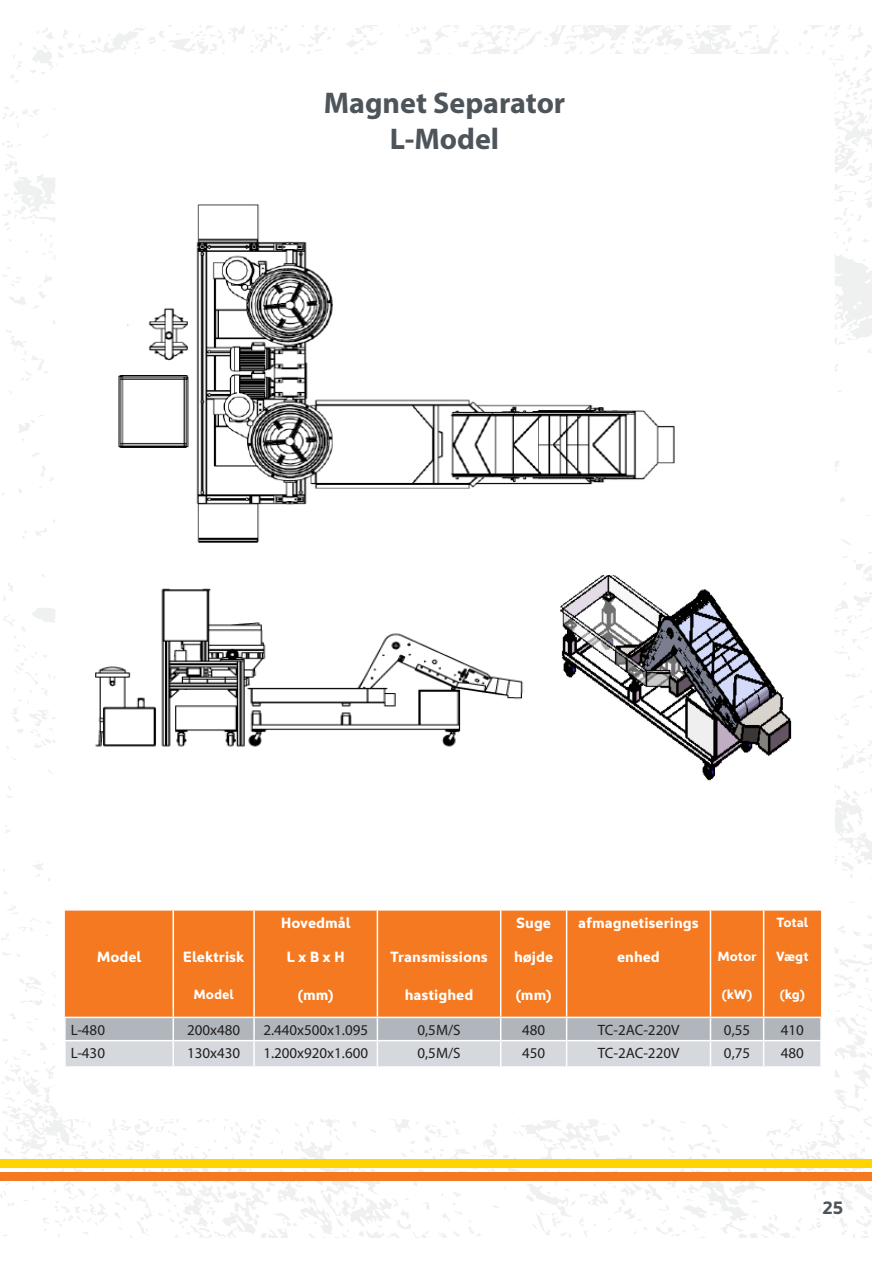
<style>
.page{position:relative;width:893px;height:1263px;background:#fff}
.page>*{position:absolute;margin:0;border:0;box-sizing:border-box;transform-origin:0 0}
.Overskrift{font:700 30px "Myriad Pro";color:#4d545a}
.t1{font:700 18px "Kyrial Sans Pro";color:#4d545a}
.Tabel_brødtekst{font:15px "Myriad Pro";color:#231f20}
.Produkter{font:700 15px "Kyrial Sans Pro";color:#fff}
.Brødtekst{font:700 13.5px "Kyrial Sans Pro";color:#fff}
</style>
<div class="page">
<img style="left:1px;top:26px;width:871px;height:1211px">
<div style="left:0;top:1160px;width:872px;height:8px;background:#fed503"></div>
<div style="left:0;top:1172px;width:872px;height:9px;background:#f47921"></div>
<div style="left:55px;top:54px;width:780px;height:1065px;background:#fff;border-radius:18px"></div>
<img style="left:95px;top:588px;width:428px;height:159px">
<img style="left:118px;top:204px;width:557px;height:339px">
<div style="left:65px;top:910px;width:756px;height:107px;background:#f47921"></div>
<hr style="left:173px;top:910px;width:1px;height:35px;background:#fff">
<hr style="left:253px;top:910px;width:2px;height:35px;background:#fff">
<hr style="left:377px;top:910px;width:1px;height:35px;background:#fff">
<hr style="left:500px;top:910px;width:1px;height:35px;background:#fff">
<hr style="left:566px;top:910px;width:1px;height:35px;background:#fff">
<hr style="left:710px;top:910px;width:1px;height:35px;background:#fff">
<hr style="left:763px;top:910px;width:1px;height:35px;background:#fff">
<hr style="left:173px;top:945px;width:1px;height:38px;background:#fff">
<hr style="left:253px;top:945px;width:2px;height:38px;background:#fff">
<hr style="left:377px;top:945px;width:1px;height:38px;background:#fff">
<hr style="left:500px;top:945px;width:1px;height:38px;background:#fff">
<hr style="left:566px;top:945px;width:1px;height:38px;background:#fff">
<hr style="left:710px;top:945px;width:1px;height:38px;background:#fff">
<hr style="left:763px;top:945px;width:1px;height:38px;background:#fff">
<hr style="left:173px;top:983px;width:1px;height:34px;background:#fff">
<hr style="left:253px;top:983px;width:2px;height:34px;background:#fff">
<hr style="left:377px;top:983px;width:1px;height:34px;background:#fff">
<hr style="left:500px;top:983px;width:1px;height:34px;background:#fff">
<hr style="left:566px;top:983px;width:1px;height:34px;background:#fff">
<hr style="left:710px;top:983px;width:1px;height:34px;background:#fff">
<hr style="left:763px;top:983px;width:1px;height:34px;background:#fff">
<svg style="left:66px;top:1018px;width:754px;height:48px;background:#c5c9cd"></svg>
<hr style="left:64px;top:1040px;width:109px;height:1px;background:#fff">
<hr style="left:173px;top:1040px;width:81px;height:1px;background:#fff">
<hr style="left:254px;top:1040px;width:123px;height:1px;background:#fff">
<hr style="left:377px;top:1040px;width:124px;height:1px;background:#fff">
<hr style="left:501px;top:1040px;width:66px;height:1px;background:#fff">
<hr style="left:567px;top:1040px;width:143px;height:1px;background:#fff">
<hr style="left:710px;top:1040px;width:54px;height:1px;background:#fff">
<hr style="left:764px;top:1040px;width:58px;height:1px;background:#fff">
<img style="left:560px;top:575px;width:232px;height:206px">
<p class="Overskrift" style="left:324px;top:83px;width:243px">Magnet Separator</p>
<p class="Overskrift" style="left:390px;top:119px;width:111px">L-Model</p>
<p class="Produkter" style="left:281px;top:912px;width:72px">Hovedmål</p>
<p class="Produkter" style="left:516px;top:912px;width:36px">Suge</p>
<p class="Produkter" style="left:578px;top:912px;width:122px">afmagnetiserings</p>
<p class="Brødtekst" style="left:776px;top:912px;width:33px">Total</p>
<p class="Produkter" style="left:97px;top:946px;width:46px">Model</p>
<p class="Produkter" style="left:183px;top:946px;width:63px">Elektrisk</p>
<p class="Produkter" style="left:287px;top:946px;width:60px">L x B x H</p>
<p class="Produkter" style="left:390px;top:946px;width:99px">Transmissions</p>
<p class="Produkter" style="left:514px;top:946px;width:41px">højde</p>
<p class="Produkter" style="left:617px;top:946px;width:44px">enhed</p>
<p class="Brødtekst" style="left:717px;top:947px;width:41px">Motor</p>
<p class="Brødtekst" style="left:776px;top:947px;width:34px">Vægt</p>
<p class="Brødtekst" style="left:194px;top:984px;width:42px">Model</p>
<p class="Produkter" style="left:298px;top:984px;width:37px">(mm)</p>
<p class="Produkter" style="left:405px;top:984px;width:70px">hastighed</p>
<p class="Produkter" style="left:516px;top:984px;width:37px">(mm)</p>
<p class="Brødtekst" style="left:722px;top:984px;width:32px">(kW)</p>
<p class="Brødtekst" style="left:780px;top:984px;width:27px">(kg)</p>
<p class="Tabel_brødtekst" style="left:71px;top:1020px;width:36px">L-480</p>
<p class="Tabel_brødtekst" style="left:187px;top:1020px;width:55px">200x480</p>
<p class="Tabel_brødtekst" style="left:263px;top:1020px;width:106px">2.440x500x1.095</p>
<p class="Tabel_brødtekst" style="left:417px;top:1020px;width:45px">0,5M/S</p>
<p class="Tabel_brødtekst" style="left:522px;top:1020px;width:25px">480</p>
<p class="Tabel_brødtekst" style="left:598px;top:1020px;width:83px">TC-2AC-220V</p>
<p class="Tabel_brødtekst" style="left:724px;top:1020px;width:28px">0,55</p>
<p class="Tabel_brødtekst" style="left:781px;top:1020px;width:25px">410</p>
<p class="Tabel_brødtekst" style="left:71px;top:1043px;width:36px">L-430</p>
<p class="Tabel_brødtekst" style="left:187px;top:1043px;width:55px">130x430</p>
<p class="Tabel_brødtekst" style="left:263px;top:1043px;width:106px">1.200x920x1.600</p>
<p class="Tabel_brødtekst" style="left:417px;top:1043px;width:45px">0,5M/S</p>
<p class="Tabel_brødtekst" style="left:522px;top:1043px;width:25px">450</p>
<p class="Tabel_brødtekst" style="left:598px;top:1043px;width:83px">TC-2AC-220V</p>
<p class="Tabel_brødtekst" style="left:724px;top:1043px;width:28px">0,75</p>
<p class="Tabel_brødtekst" style="left:781px;top:1043px;width:25px">480</p>
<p class="t1" style="left:822px;top:1194px;width:22px">25</p>
</div>
